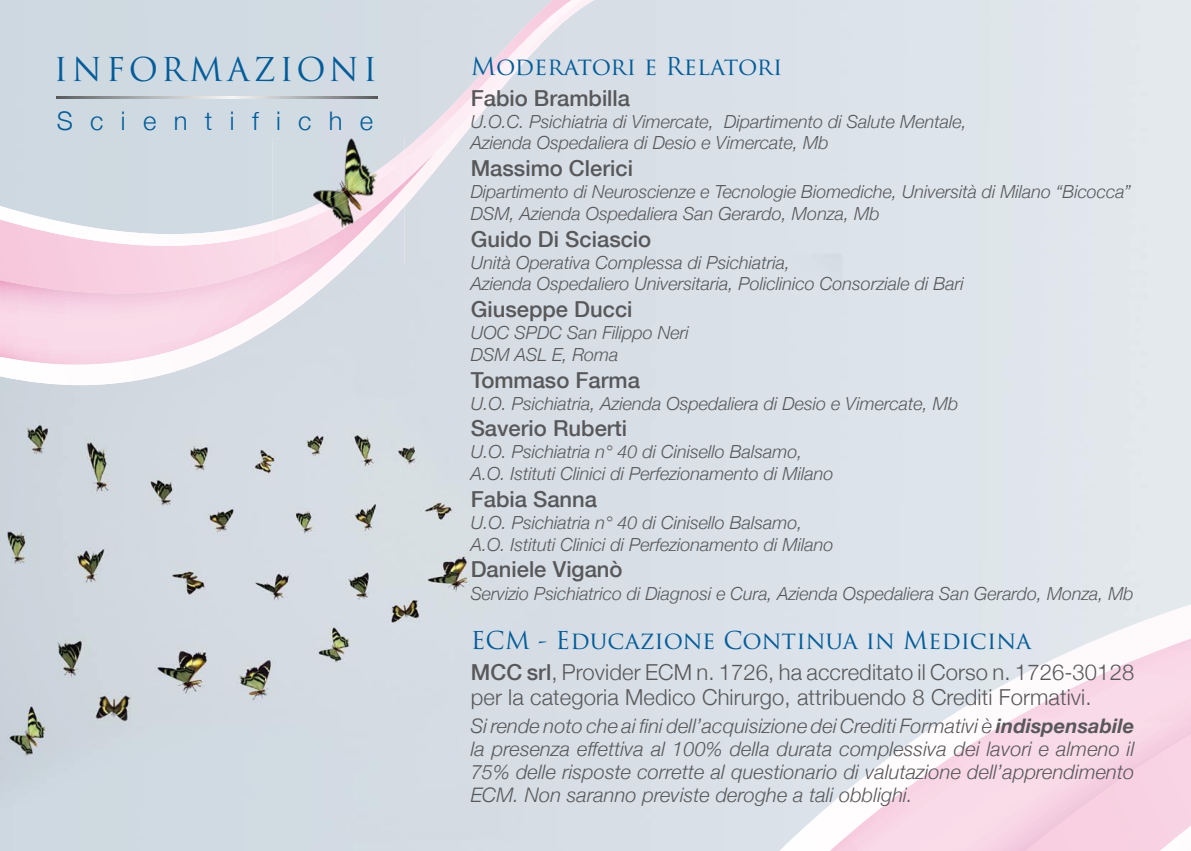
<style>
.page{position:relative;width:1191px;height:851px;background:#fff}
.page>*{position:absolute;margin:0;border:0;box-sizing:border-box;transform-origin:0 0}
.t1{font:32px "Trajan Pro";letter-spacing:.12em;color:#005d9a}
.t2{font:300 25.6px "Helvetica Neue";letter-spacing:.675em;color:#005d9a}
.t3{font:24px "Trajan Pro";letter-spacing:.005em;color:#005d9a}
.t4{font:300 22px/24.8px "Helvetica Neue";letter-spacing:.005em;color:#58585a}
.t5{font:500 22px "Helvetica Neue";color:#58585a}
.t6{font:italic 300 20px/22.8px "Helvetica Neue";letter-spacing:.005em;color:#58585a;text-align:justify}
.t7{font:italic 300 18px/21.8px "Helvetica Neue";color:#58585a}
.s1{font-weight:500}
.s2{font-weight:700}
</style>
<div class="page">
<img style="left:0;top:0;width:1191px;height:850px">
<svg style="left:0;top:0;width:594px;height:385px;background:#e2dde6"></svg>
<svg style="left:0;top:0;width:583px;height:293px;background:#e7d6e3"></svg>
<svg style="left:0;top:0;width:571px;height:246px;background:#d5dce4"></svg>
<svg style="left:57px;top:96px;width:320px;height:2px"></svg>
<svg style="left:779px;top:604px;width:412px;height:246px"></svg>
<svg style="left:1025px;top:733px;width:166px;height:117px;background:#f7d3e3"></svg>
<div style="left:272px;top:138px;width:132px;height:12px;background:#d1dce3"></div>
<img style="left:272px;top:231px;width:132px;height:33px">
<img style="left:272px;top:150px;width:132px;height:81px">
<h1 class="t1" style="left:54px;top:49px;width:325px">INFORMAZIONI</h1>
<h2 class="t2" style="left:57px;top:105px;width:318px">Scientifiche</h2>
<h3 class="t3" style="left:471px;top:51px;width:313px">Moderatori e Relatori</h3>
<p class="t5" style="left:471px;top:85px;width:161px">Fabio Brambilla</p>
<p class="t7" style="left:471px;top:110px;width:497px">U.O.C. Psichiatria di Vimercate, Dipartimento di Salute Mentale,<br>Azienda Ospedaliera di Desio e Vimercate, Mb</p>
<p class="t5" style="left:471px;top:155px;width:164px">Massimo Clerici</p>
<p class="t7" style="left:471px;top:180px;width:662px">Dipartimento di Neuroscienze e Tecnologie Biomediche, Università di Milano “Bicocca”<br>DSM, Azienda Ospedaliera San Gerardo, Monza, Mb</p>
<p class="t5" style="left:471px;top:225px;width:182px">Guido Di Sciascio</p>
<p class="t7" style="left:471px;top:251px;width:494px">Unità Operativa Complessa di Psichiatria,<br>Azienda Ospedaliero Universitaria, Policlinico Consorziale di Bari</p>
<p class="t5" style="left:471px;top:296px;width:163px">Giuseppe Ducci</p>
<p class="t7" style="left:471px;top:321px;width:220px">UOC SPDC San Filippo Neri<br>DSM ASL E, Roma</p>
<p class="t5" style="left:471px;top:366px;width:171px">Tommaso Farma</p>
<p class="t7" style="left:471px;top:392px;width:489px">U.O. Psichiatria, Azienda Ospedaliera di Desio e Vimercate, Mb</p>
<p class="t5" style="left:471px;top:415px;width:158px">Saverio Ruberti</p>
<p class="t7" style="left:471px;top:440px;width:364px">U.O. Psichiatria n° 40 di Cinisello Balsamo,<br>A.O. Istituti Clinici di Perfezionamento di Milano</p>
<p class="t5" style="left:471px;top:485px;width:128px">Fabia Sanna</p>
<p class="t7" style="left:471px;top:511px;width:364px">U.O. Psichiatria n° 40 di Cinisello Balsamo,<br>A.O. Istituti Clinici di Perfezionamento di Milano</p>
<p class="t5" style="left:471px;top:556px;width:153px">Daniele Viganò</p>
<p class="t7" style="left:471px;top:582px;width:664px">Servizio Psichiatrico di Diagnosi e Cura, Azienda Ospedaliera San Gerardo, Monza, Mb</p>
<h3 class="t3" style="left:471px;top:625px;width:562px">ECM - Educazione Continua in Medicina</h3>
<p class="t4" style="left:471px;top:659px;width:665px"><span class="s1">MCC srl</span>, Provider ECM n. 1726, ha accreditato il Corso n. 1726-30128 per la categoria Medico Chirurgo, attribuendo 8 Crediti Formativi.</p>
<p class="t6" style="left:471px;top:714px;width:665px">Si rende noto che ai fini dell’acquisizione dei Crediti Formativi è <span class="s2">indispensabile </span>la presenza effettiva al 100% della durata complessiva dei lavori e almeno il 75% delle risposte corrette al questionario di valutazione dell’apprendimento ECM. Non saranno previste deroghe a tali obblighi.</p>
</div>
